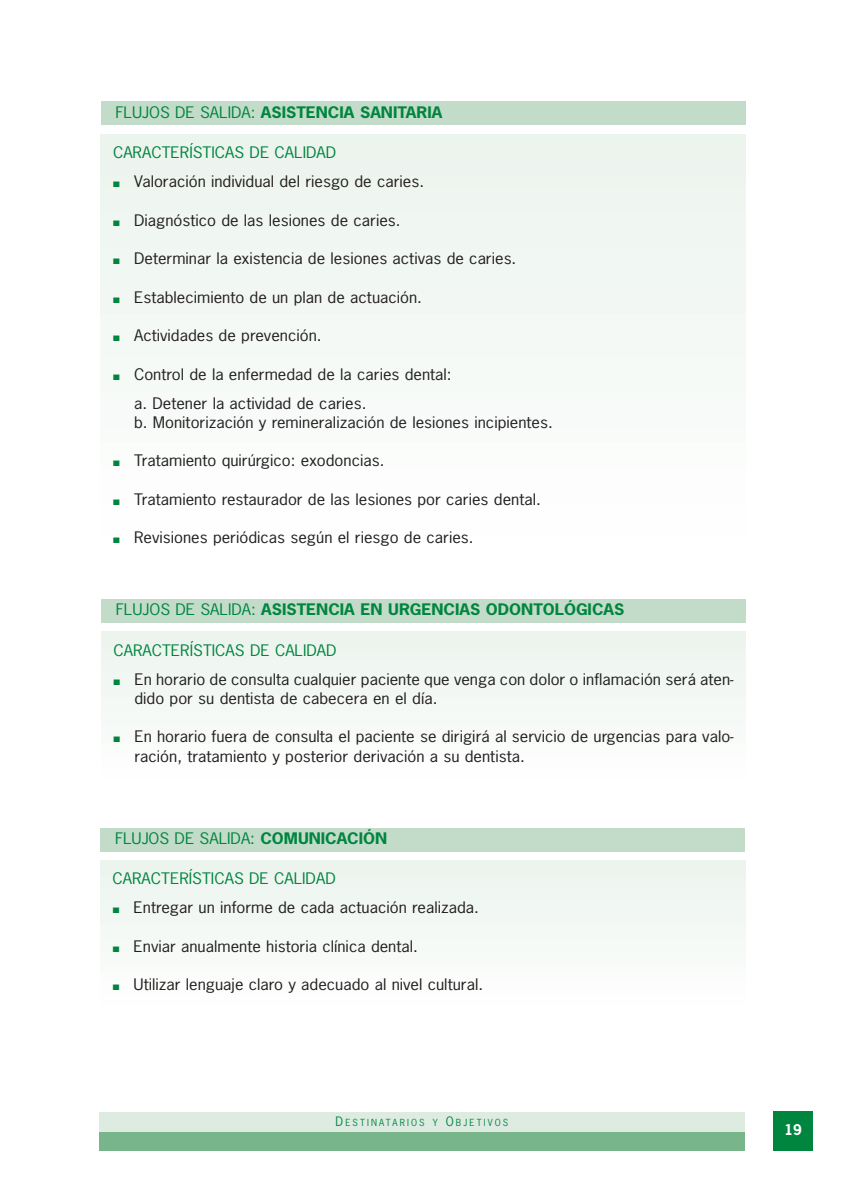
<style>
.page{position:relative;width:844px;height:1190px;background:#fff}
.page>*{position:absolute;margin:0;border:0;box-sizing:border-box;transform-origin:0 0}
.t1{font:15.05px/19.2px "News Gothic";color:#231f20;scale:1.11 1}
.t2{font:15.05px "News Gothic";color:#00853f;scale:1.11 1}
.t3{font:700 15.05px "News Gothic";color:#00853f;scale:1.11 1}
.t4{font:700 14px "News Gothic";color:#fff}
.t5{font:9.1px "News Gothic";letter-spacing:.23em;color:#00853f}
.s1{font-weight:400}
.s2{color:#00853f}
.s3{font-weight:700}
.s4{font-size:12.25px}
</style>
<div class="page">
<div style="left:773px;top:1111px;width:40px;height:40px;background:#00853f"></div>
<div style="left:99px;top:1131px;width:645px;height:20px;background:#79b58b"></div>
<div style="left:99px;top:1112px;width:645px;height:19px;background:#ddebe0"></div>
<div style="left:101px;top:134px;width:644px;height:432px;background:#f5f9f6"></div>
<div style="left:101px;top:102px;width:644px;height:23px;background:#c3dcca"></div>
<div style="left:101px;top:632px;width:645px;height:157px;background:#f5f9f6"></div>
<div style="left:101px;top:600px;width:645px;height:23px;background:#c3dcca"></div>
<div style="left:100px;top:860px;width:645px;height:155px;background:#f5f9f6"></div>
<div style="left:100px;top:828px;width:645px;height:23px;background:#c3dcca"></div>
<p class="t3" style="left:115px;top:106px;width:296px"><span class="s1">FLUJOS DE SALIDA:</span> ASISTENCIA SANITARIA</p>
<p class="t2" style="left:113px;top:146px;width:203px">CARACTERÍSTICAS DE CALIDAD</p>
<p class="t1" style="left:113px;top:173px;width:282px"><span class="s2">■</span> Valoración individual del riesgo de caries.</p>
<p class="t1" style="left:113px;top:212px;width:260px"><span class="s2">■</span> Diagnóstico de las lesiones de caries.</p>
<p class="t1" style="left:113px;top:250px;width:365px"><span class="s2">■</span> Determinar la existencia de lesiones activas de caries.</p>
<p class="t1" style="left:113px;top:289px;width:280px"><span class="s2">■</span> Establecimiento de un plan de actuación.</p>
<p class="t1" style="left:113px;top:327px;width:189px"><span class="s2">■</span> Actividades de prevención.</p>
<p class="t1" style="left:134px;top:361px;width:288px;line-height:29.2px;text-indent:-21px"><span class="s2">■</span> Control de la enfermedad de la caries dental: a. Detener la actividad de caries.</p>
<p class="t1" style="left:134px;top:414px;width:379px">b. Monitorización y remineralización de lesiones incipientes.</p>
<p class="t1" style="left:113px;top:452px;width:246px"><span class="s2">■</span> Tratamiento quirúrgico: exodoncias.</p>
<p class="t1" style="left:113px;top:491px;width:387px"><span class="s2">■</span> Tratamiento restaurador de las lesiones por caries dental.</p>
<p class="t1" style="left:113px;top:529px;width:326px"><span class="s2">■</span> Revisiones periódicas según el riesgo de caries.</p>
<p class="t3" style="left:116px;top:604px;width:459px"><span class="s1">FLUJOS DE SALIDA:</span> ASISTENCIA EN URGENCIAS ODONTOLÓGICAS</p>
<p class="t2" style="left:113px;top:644px;width:203px">CARACTERÍSTICAS DE CALIDAD</p>
<p class="t1" style="left:134px;top:671px;width:541px;text-indent:-21px"><span class="s2">■</span> En horario de consulta cualquier paciente que venga con dolor o inflamación será aten&shy;dido por su dentista de cabecera en el día.</p>
<p class="t1" style="left:134px;top:728px;width:541px;text-indent:-21px"><span class="s2">■</span> En horario fuera de consulta el paciente se dirigirá al servicio de urgencias para valo&shy;ración, tratamiento y posterior derivación a su dentista.</p>
<p class="t2" style="left:115px;top:832px;width:247px">FLUJOS DE SALIDA: <span class="s3">COMUNICACIÓN</span></p>
<p class="t2" style="left:112px;top:872px;width:203px">CARACTERÍSTICAS DE CALIDAD</p>
<p class="t1" style="left:113px;top:899px;width:331px"><span class="s2">■</span> Entregar un informe de cada actuación realizada.</p>
<p class="t1" style="left:113px;top:938px;width:276px"><span class="s2">■</span> Enviar anualmente historia clínica dental.</p>
<p class="t1" style="left:113px;top:976px;width:335px"><span class="s2">■</span> Utilizar lenguaje claro y adecuado al nivel cultural.</p>
<p class="t5" style="left:335px;top:1119px;width:174px"><span class="s4">D</span>ESTINATARIOS Y <span class="s4">O</span>BJETIVOS</p>
<p class="t4" style="left:784px;top:1124px;width:19px">19</p>
</div>
